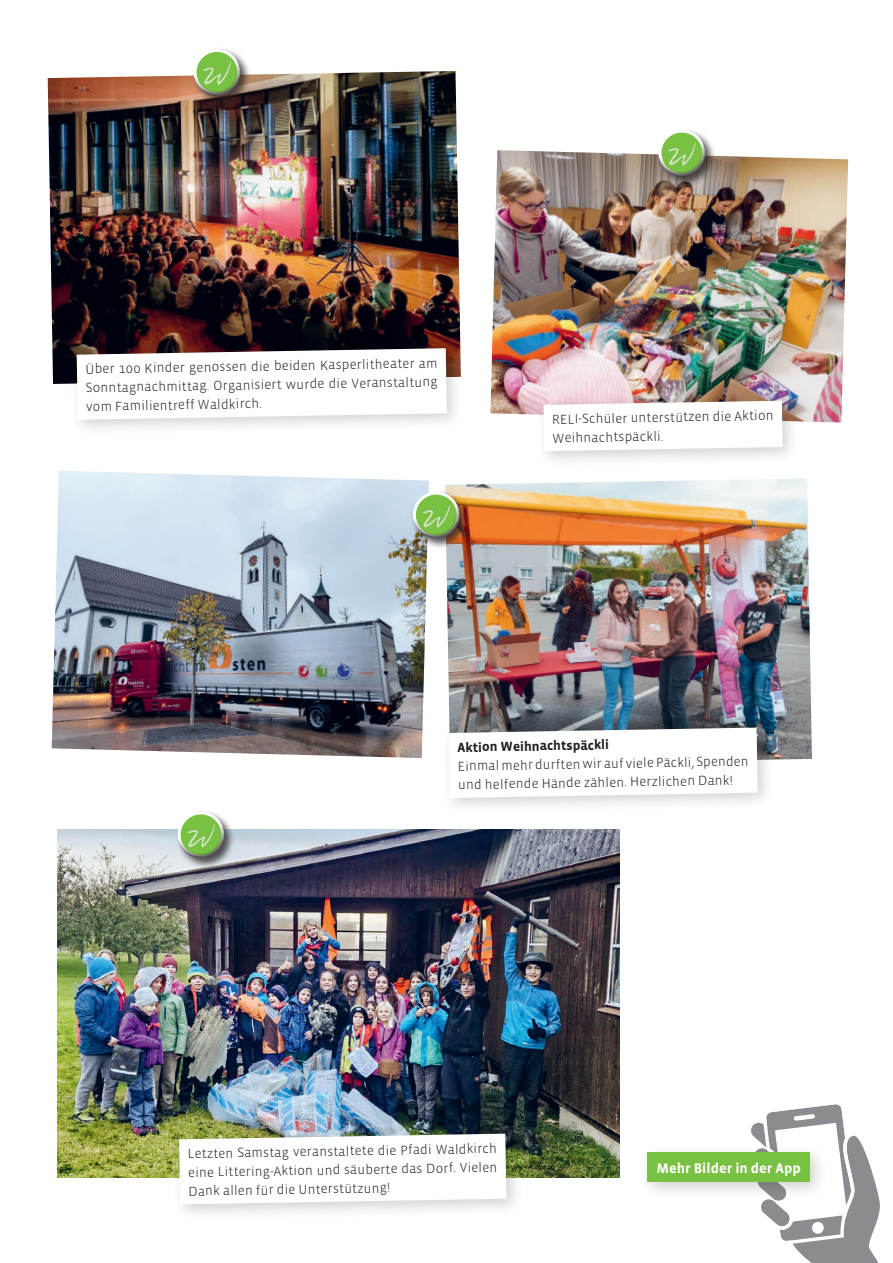
<style>
.page{position:relative;width:893px;height:1263px;background:#fff}
.page>*{position:absolute;margin:0;border:0;box-sizing:border-box;transform-origin:0 0}
.t1{font:700 14.25px "Vista Sans";color:#fff}
.t2{font:300 13.5px/18.8px "Vista Sans";color:#231f20;text-align:justify}
.t3{font:700 13.5px "Vista Sans";color:#231f20}
</style>
<div class="page">
<img style="left:48px;top:71px;width:413px;height:313px">
<img style="left:490px;top:150px;width:358px;height:272px">
<img style="left:445px;top:478px;width:367px;height:282px">
<img style="left:52px;top:471px;width:377px;height:287px">
<img style="left:57px;top:830px;width:563px;height:347px">
<svg style="left:751px;top:1104px;width:129px;height:159px"></svg>
<div style="left:639px;top:1144px;width:189px;height:56px;background:#231f20;opacity:.2"></div>
<div style="left:647px;top:1153px;width:163px;height:29px;background:#79c142"></div>
<div style="left:192px;top:47px;width:60px;height:60px;background:#231f20;opacity:.75"></div>
<svg style="left:191px;top:47px;width:53px;height:51px"></svg>
<div style="left:657px;top:128px;width:60px;height:60px;background:#231f20;opacity:.75"></div>
<svg style="left:656px;top:128px;width:53px;height:51px"></svg>
<div style="left:411px;top:490px;width:60px;height:60px;background:#231f20;opacity:.75"></div>
<img style="left:411px;top:488px;width:52px;height:53px">
<div style="left:176px;top:810px;width:60px;height:60px;background:#231f20;opacity:.75"></div>
<svg style="left:175px;top:810px;width:53px;height:51px"></svg>
<div style="left:69px;top:340px;width:395px;height:97px;background:#231f20;opacity:.2"></div>
<svg style="left:77px;top:348px;width:370px;height:72px"></svg>
<div style="left:441px;top:719px;width:334px;height:96px;background:#231f20;opacity:.2"></div>
<svg style="left:449px;top:727px;width:309px;height:71px"></svg>
<div style="left:536px;top:393px;width:264px;height:75px;background:#231f20;opacity:.2"></div>
<svg style="left:543px;top:401px;width:240px;height:50px"></svg>
<div style="left:171px;top:1126px;width:352px;height:95px;background:#231f20;opacity:.2"></div>
<svg style="left:179px;top:1133px;width:327px;height:71px"></svg>
<p class="t2" style="left:85px;top:360px;width:354px;rotate:-1deg">Über 100 Kinder genossen die beiden Kasperlitheater am Sonntagnachmittag. Organisiert wurde die Veranstaltung vom Familientreff Waldkirch.</p>
<p class="t2" style="left:552px;top:410px;width:223px;rotate:-1deg">RELI-Schüler unterstützen die Aktion<br>Weihnachtspäckli.</p>
<p class="t3" style="left:457px;top:740px;width:153px;rotate:-1deg">Aktion Weihnachtspäckli</p>
<p class="t2" style="left:458px;top:757px;width:292px;rotate:-1deg">Einmal mehr durften wir auf viele Päckli, Spenden und helfende Hände zählen. Herzlichen Dank!</p>
<p class="t2" style="left:188px;top:1144px;width:311px;rotate:-1deg">Letzten Samstag veranstaltete die Pfadi Waldkirch eine Littering-Aktion und säuberte das Dorf. Vielen Dank allen für die Unterstützung!</p>
<p class="t1" style="left:656px;top:1161px;width:146px">Mehr Bilder in der App</p>
</div>
